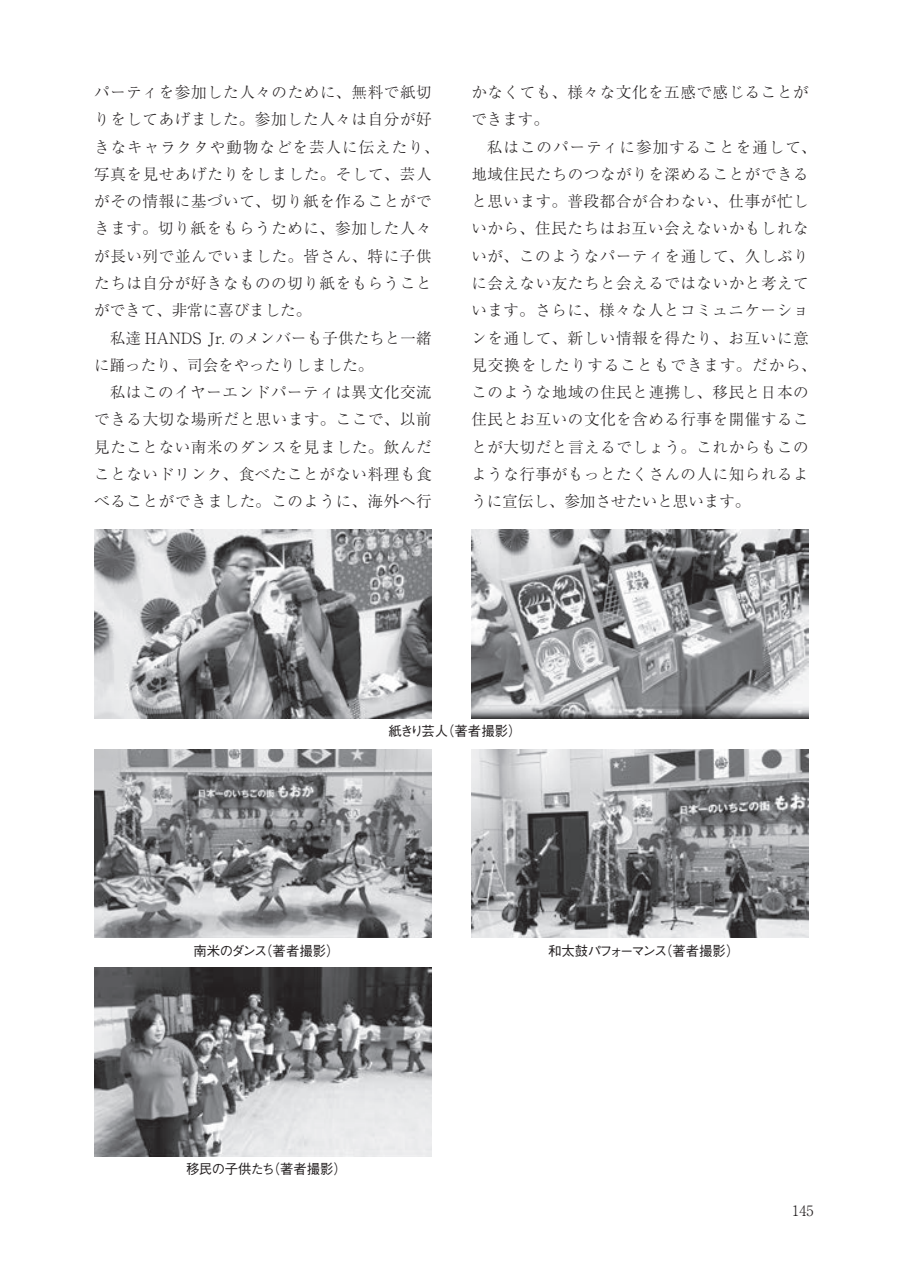
<style>
.page{position:relative;width:903px;height:1275px;background:#fff}
.page>*{position:absolute;margin:0;border:0;box-sizing:border-box;transform-origin:0 0}
.t1{font:300 15.58px/27.3px "Ryumin Pr 6 N";letter-spacing:.04em;color:#231f20}
.t2{font:300 15.58px/27.3px "Ryumin Pr 6 N";color:#231f20}
.t3{font:300 14.17px "Ryumin Pro";color:#231f20}
.t4{font:500 13.65px "Gothic BBB Pr 6 N";letter-spacing:-.03em;color:#231f20}
.t5{font:500 13.65px "Gothic BBB Pr 6 N";letter-spacing:-.085em;color:#231f20}
.t6{font:500 13.65px "Gothic BBB Pr 6 N";color:#231f20}
</style>
<div class="page">
<img style="left:471px;top:530px;width:338px;height:188px">
<img style="left:94px;top:530px;width:338px;height:188px">
<img style="left:94px;top:749px;width:338px;height:189px">
<img style="left:94px;top:968px;width:338px;height:188px">
<img style="left:471px;top:749px;width:338px;height:189px">
<p class="t1" style="left:94px;top:78px;width:346px">パーティを参加した人々のために、無料で紙切りをしてあげました。参加した人々は自分が好きなキャラクタや動物などを芸人に伝えたり、写真を見せあげたりをしました。そして、芸人がその情報に基づいて、切り紙を作ることができます。切り紙をもらうために、参加した人々が長い列で並んでいました。皆さん、特に子供たちは自分が好きなものの切り紙をもらうことができて、非常に喜びました。</p>
<p class="t2" style="left:94px;top:323px;width:339px;text-indent:16px">私達 HANDS Jr. のメンバーも子供たちと一緒に踊ったり、司会をやったりしました。</p>
<p class="t1" style="left:94px;top:378px;width:339px;text-align:justify;text-indent:16px">私はこのイヤーエンドパーティは異文化交流できる大切な場所だと思います。ここで、以前見たことない南米のダンスを見ました。飲んだことないドリンク、食べたことがない料理も食べることができました。このように、海外へ行</p>
<p class="t1" style="left:471px;top:78px;width:339px">かなくても、様々な文化を五感で感じることができます。</p>
<p class="t1" style="left:471px;top:132px;width:347px;text-indent:16px">私はこのパーティに参加することを通して、地域住民たちのつながりを深めることができると思います。普段都合が合わない、仕事が忙しいから、住民たちはお互い会えないかもしれないが、このようなパーティを通して、久しぶりに会えない友たちと会えるではないかと考えています。さらに、様々な人とコミュニケーションを通して、新しい情報を得たり、お互いに意見交換をしたりすることもできます。だから、このような地域の住民と連携し、移民と日本の住民とお互いの文化を含める行事を開催することが大切だと言えるでしょう。これからもこのような行事がもっとたくさんの人に知られるように宣伝し、参加させたいと思います。</p>
<p class="t6" style="left:389px;top:720px;width:134px">紙きり芸人（著者撮影）</p>
<p class="t4" style="left:193px;top:939px;width:147px">南米のダンス（著者撮影）</p>
<p class="t4" style="left:186px;top:1158px;width:162px">移民の子供たち（著者撮影）</p>
<p class="t5" style="left:548px;top:939px;width:193px">和太鼓パフォーマンス（著者撮影）</p>
<p class="t3" style="left:792px;top:1199px;width:23px">145</p>
</div>
